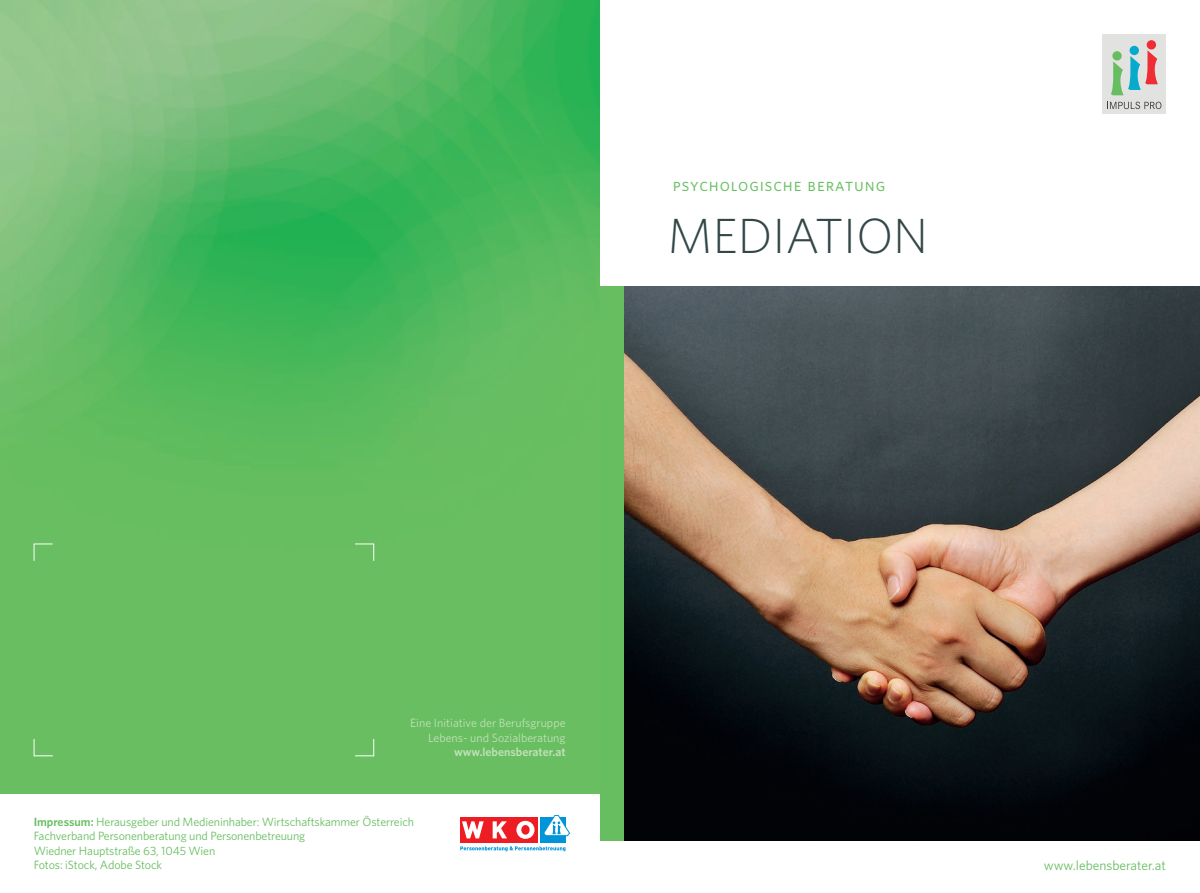
<style>
.page{position:relative;width:1200px;height:893px;background:#fff}
.page>*{position:absolute;margin:0;border:0;box-sizing:border-box;transform-origin:0 0}
.t1{font:300 49.5px "Whitney";color:#334747}
.t2{font:18px "Whitney Book SC";letter-spacing:.05em;color:#67be60}
.t3{font:13.5px "Whitney";color:#67be60}
.t4{font:12px/14.4px "Whitney";letter-spacing:-.01em;color:#67be60}
.t5{font:12px/14.4px "Whitney";color:#c2e1ba;text-align:right}
.t6{font:600 12px "Whitney";color:#c2e1ba}
.s1{font-weight:600}
</style>
<div class="page">
<img style="left:0;top:0;width:600px;height:793px">
<div style="left:33px;top:543px;width:341px;height:214px;background:#68be60"></div>
<div style="left:600px;top:286px;width:24px;height:555px;background:#67be60"></div>
<img style="left:624px;top:286px;width:575px;height:555px">
<div style="left:513px;top:817px;width:25px;height:26px;background:#ee1d23"></div>
<div style="left:486px;top:817px;width:25px;height:26px;background:#ee1d23"></div>
<svg style="left:492px;top:821px;width:15px;height:17px"></svg>
<div style="left:460px;top:817px;width:25px;height:26px;background:#ee1d23"></div>
<svg style="left:462px;top:821px;width:21px;height:17px"></svg>
<div style="left:540px;top:817px;width:25px;height:26px;background:#0095d9"></div>
<div style="left:516px;top:821px;width:18px;height:18px;background:#fff;border-radius:50%"></div>
<div style="left:521px;top:825px;width:8px;height:10px;background:#ee1d23;border-radius:50%"></div>
<svg style="left:460px;top:846px;width:105px;height:5px"></svg>
<svg style="left:544px;top:815px;width:25px;height:21px"></svg>
<div style="left:1102px;top:34px;width:63px;height:80px;background:#e2e2e0"></div>
<div style="left:1129px;top:46px;width:9px;height:9px;background:#06aacc;border-radius:50%"></div>
<div style="left:1146px;top:40px;width:9px;height:10px;background:#ee2d34;border-radius:50%"></div>
<svg style="left:1111px;top:50px;width:46px;height:45px"></svg>
<svg style="left:1107px;top:102px;width:54px;height:7px"></svg>
<h2 class="t2" style="left:672px;top:174px;width:214px">psychologische beratung</h2>
<h1 class="t1" style="left:667px;top:207px;width:262px">MEDIATION</h1>
<p class="t5" style="left:410px;top:716px;width:157px">Eine Initiative der Berufsgruppe<br>Lebens- und Sozialberatung</p>
<p class="t6" style="left:454px;top:745px;width:113px">www.lebensberater.at</p>
<p class="t4" style="left:34px;top:814px;width:382px"><span class="s1">Impressum:</span> Herausgeber und Medieninhaber: Wirtschaftskammer Österreich Fachverband Personenberatung und Personenbetreuung<br>Wiedner Hauptstraße 63, 1045 Wien<br>Fotos: iStock, Adobe Stock</p>
<p class="t3" style="left:1043px;top:857px;width:124px">www.lebensberater.at</p>
</div>
